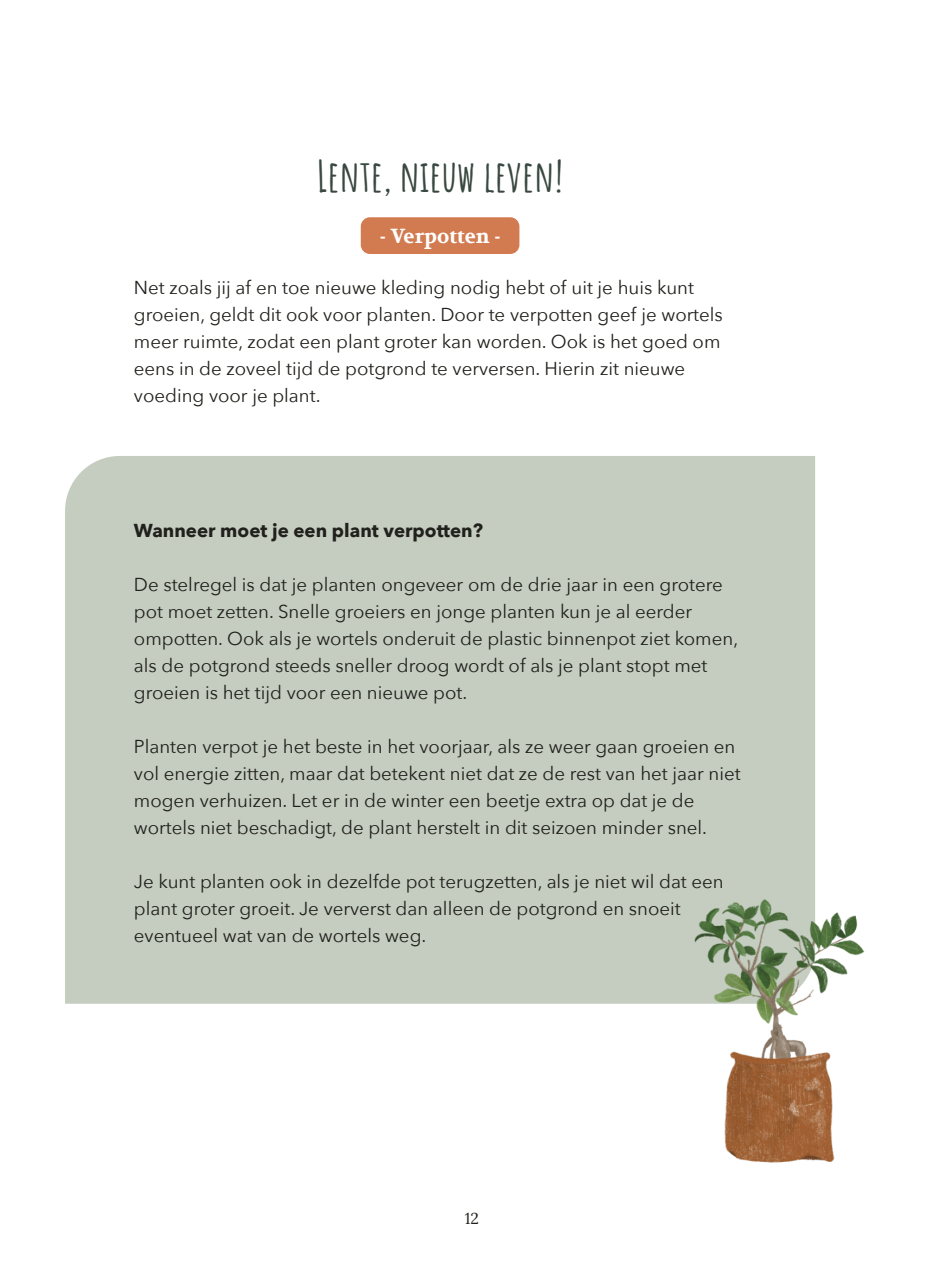
<style>
.page{position:relative;width:944px;height:1276px;background:#fff}
.page>*{position:absolute;margin:0;border:0;box-sizing:border-box;transform-origin:0 0}
.t1{font:42.75px "font 0000000029 c 1 e 26 e";color:#394840}
.t2{font:20.25px "font 0000000029 c 1 e 26 e";color:#fff}
.t3{font:18.68px/27px "font 0000000029 c 1 e 256";color:#21201c}
.t4{font:18.68px "font 0000000029 c 1 e 26 e";color:#21201c}
.t5{font:15.75px "font 0000000029 c 1 e 256";color:#21201c}
</style>
<div class="page">
<div style="left:65px;top:456px;width:750px;height:547px;background:#c4cdc0"></div>
<div style="left:361px;top:217px;width:158px;height:37px;background:#d27a50;border-radius:9px"></div>
<img style="left:640px;top:895px;width:225px;height:268px">
<h1 class="t1" style="left:317px;top:148px;width:248px">Lente, nieuw leven!</h1>
<p class="t2" style="left:379px;top:223px;width:123px">- Verpotten -</p>
<p class="t3" style="left:134px;top:274px;width:590px">Net zoals jij af en toe nieuwe kleding nodig hebt of uit je huis kunt groeien, geldt dit ook voor planten. Door te verpotten geef je wortels meer ruimte, zodat een plant groter kan worden. Ook is het goed om eens in de zoveel tijd de potgrond te verversen. Hierin zit nieuwe voeding voor je plant.</p>
<p class="t4" style="left:134px;top:518px;width:350px">Wanneer moet je een plant verpotten?</p>
<p class="t3" style="left:134px;top:571px;width:606px">De stelregel is dat je planten ongeveer om de drie jaar in een grotere pot moet zetten. Snelle groeiers en jonge planten kun je al eerder ompotten. Ook als je wortels onderuit de plastic binnenpot ziet komen, als de potgrond steeds sneller droog wordt of als je plant stopt met groeien is het tijd voor een nieuwe pot.</p>
<p class="t3" style="left:134px;top:733px;width:608px">Planten verpot je het beste in het voorjaar, als ze weer gaan groeien en vol energie zitten, maar dat betekent niet dat ze de rest van het jaar niet mogen verhuizen. Let er in de winter een beetje extra op dat je de wortels niet beschadigt, de plant herstelt in dit seizoen minder snel.</p>
<p class="t3" style="left:134px;top:868px;width:591px">Je kunt planten ook in dezelfde pot terugzetten, als je niet wil dat een plant groter groeit. Je ververst dan alleen de potgrond en snoeit eventueel wat van de wortels weg.</p>
<p class="t5" style="left:465px;top:1207px;width:16px">12</p>
</div>
